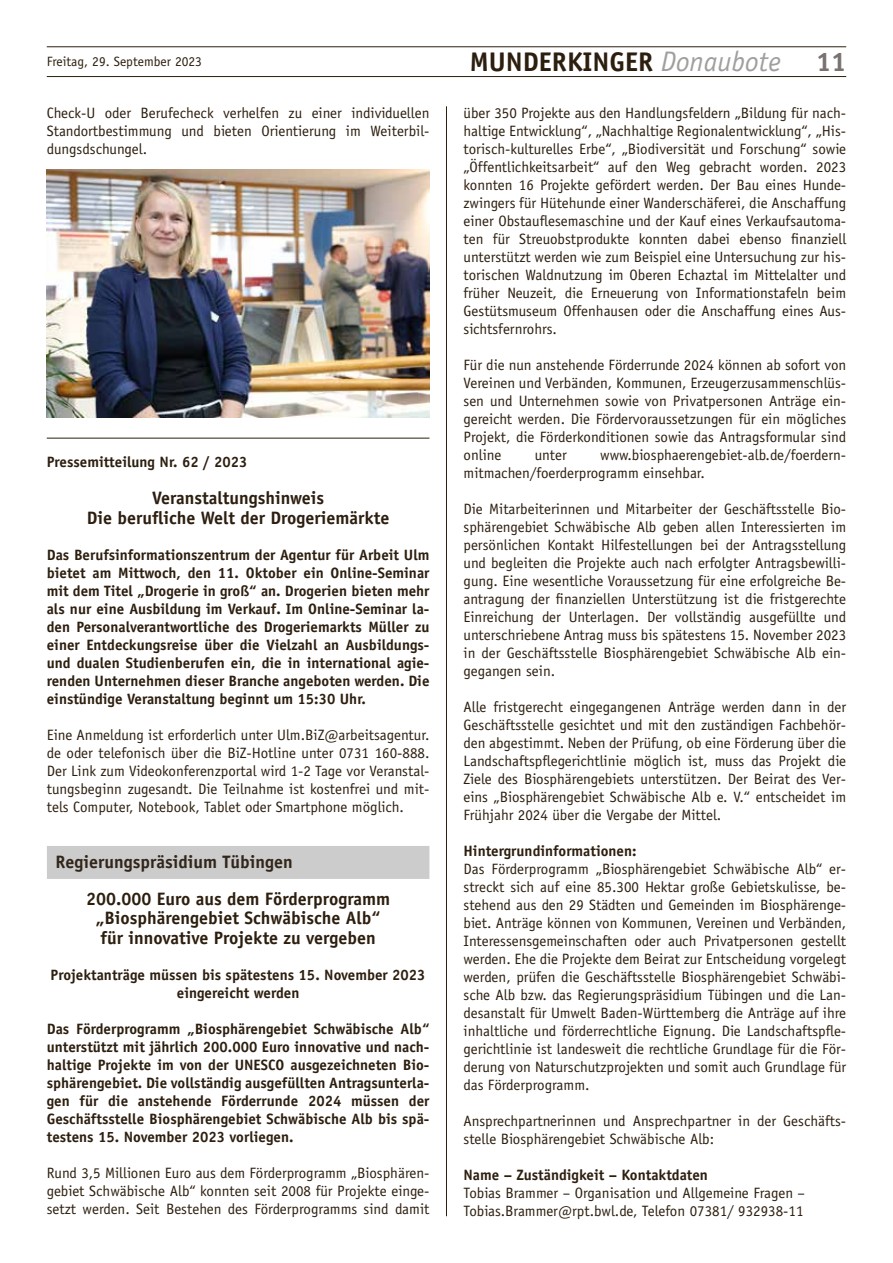
<style>
.page{position:relative;width:893px;height:1263px;background:#fff}
.page>*{position:absolute;margin:0;border:0;box-sizing:border-box;transform-origin:0 0}
.t1{font:700 27px "Officina Sans";color:#2d1f0f}
.t2{font:700 18px/19.5px "Officina Sans";color:#2d1f0f;text-align:center}
.t3{font:700 18px "Officina Sans";color:#32261a}
.t4{font:15px/18px "Officina Sans";color:#2d1f0f;text-align:justify}
.t5{font:700 15px/18px "Officina Sans";color:#2d1f0f;text-align:justify}
.t6{font:13.5px "Officina Sans";color:#2d1f0f}
.s1{font-weight:400;font-style:italic;font-size:28.35px;color:#a19f9d}
.s2{color:#787370}
</style>
<div class="page">
<hr style="left:47px;top:76px;width:799px;height:1px;background:#2d1f0f">
<hr style="left:47px;top:47px;width:799px;height:1px;background:#2d1f0f">
<hr style="left:446px;top:106px;width:1px;height:1110px;background:#2d1f0f">
<hr style="left:47px;top:438px;width:382px;height:1px;background:#2d1f0f">
<img style="left:47px;top:170px;width:382px;height:248px">
<div style="left:47px;top:846px;width:382px;height:33px;background:#ccc"></div>
<p class="t6" style="left:47px;top:53px;width:157px">Freitag, 29. September 2023</p>
<h1 class="t1" style="left:470px;top:45px;width:378px">MUNDERKINGER <span class="s1">Donaubote</span> <span class="s2">11</span></h1>
<p class="t4" style="left:47px;top:104px;width:384px">Check-U oder Berufecheck verhelfen zu einer individuellen Standortbestimmung und bieten Orientierung im Weiterbil&shy;dungsdschungel.</p>
<p class="t4" style="left:463px;top:103px;width:384px">über 350 Projekte aus den Handlungsfeldern „Bildung für nach&shy;haltige Entwicklung“, „Nachhaltige Regionalentwicklung“, „His&shy;torisch-kulturelles Erbe“, „Biodiversität und Forschung“ sowie „Öffentlichkeitsarbeit“ auf den Weg gebracht worden. 2023 konnten 16 Projekte gefördert werden. Der Bau eines Hunde&shy;zwingers für Hütehunde einer Wanderschäferei, die Anschaffung einer Obstauflesemaschine und der Kauf eines Verkaufsautoma&shy;ten für Streuobstprodukte konnten dabei ebenso finanziell unterstützt werden wie zum Beispiel eine Untersuchung zur his&shy;torischen Waldnutzung im Oberen Echaztal im Mittelalter und früher Neuzeit, die Erneuerung von Informationstafeln beim Gestütsmuseum Offenhausen oder die Anschaffung eines Aus&shy;sichtsfernrohrs.</p>
<p class="t4" style="left:463px;top:356px;width:384px">Für die nun anstehende Förderrunde 2024 können ab sofort von Vereinen und Verbänden, Kommunen, Erzeugerzusammenschlüs&shy;sen und Unternehmen sowie von Privatpersonen Anträge ein&shy;gereicht werden. Die Fördervoraussetzungen für ein mögliches Projekt, die Förderkonditionen sowie das Antragsformular sind online</p>
<p class="t4" style="left:463px;top:446px;width:384px;text-indent:137px">www.biosphaerengebiet-alb.de/foerdern&shy;mitmachen/foerderprogramm einsehbar.</p>
<p class="t4" style="left:463px;top:500px;width:384px">Die Mitarbeiterinnen und Mitarbeiter der Geschäftsstelle Bio&shy;sphärengebiet Schwäbische Alb geben allen Interessierten im persönlichen Kontakt Hilfestellungen bei der Antragsstellung und begleiten die Projekte auch nach erfolgter Antragsbewilli&shy;gung. Eine wesentliche Voraussetzung für eine erfolgreiche Be&shy;antragung der finanziellen Unterstützung ist die fristgerechte Einreichung der Unterlagen. Der vollständig ausgefüllte und unterschriebene Antrag muss bis spätestens 15. November 2023 in der Geschäftsstelle Biosphärengebiet Schwäbische Alb ein&shy;gegangen sein.</p>
<p class="t4" style="left:463px;top:698px;width:384px">Alle fristgerecht eingegangenen Anträge werden dann in der Geschäftsstelle gesichtet und mit den zuständigen Fachbehör&shy;den abgestimmt. Neben der Prüfung, ob eine Förderung über die Landschaftspflegerichtlinie möglich ist, muss das Projekt die Ziele des Biosphärengebiets unterstützen. Der Beirat des Ver&shy;eins „Biosphärengebiet Schwäbische Alb e. V.“ entscheidet im Frühjahr 2024 über die Vergabe der Mittel.</p>
<p class="t5" style="left:463px;top:841px;width:175px">Hintergrundinformationen:</p>
<p class="t4" style="left:463px;top:860px;width:384px">Das Förderprogramm „Biosphärengebiet Schwäbische Alb“ er&shy;streckt sich auf eine 85.300 Hektar große Gebietskulisse, be&shy;stehend aus den 29 Städten und Gemeinden im Biosphärenge&shy;biet. Anträge können von Kommunen, Vereinen und Verbänden, Interessensgemeinschaften oder auch Privatpersonen gestellt werden. Ehe die Projekte dem Beirat zur Entscheidung vorgelegt werden, prüfen die Geschäftsstelle Biosphärengebiet Schwäbi&shy;sche Alb bzw. das Regierungspräsidium Tübingen und die Lan&shy;desanstalt für Umwelt Baden-Württemberg die Anträge auf ihre inhaltliche und förderrechtliche Eignung. Die Landschaftspfle&shy;gerichtlinie ist landesweit die rechtliche Grundlage für die För&shy;derung von Naturschutzprojekten und somit auch Grundlage für das Förderprogramm.</p>
<p class="t4" style="left:463px;top:1112px;width:384px">Ansprechpartnerinnen und Ansprechpartner in der Geschäfts&shy;stelle Biosphärengebiet Schwäbische Alb:</p>
<p class="t5" style="left:463px;top:1165px;width:246px">Name – Zuständigkeit – Kontaktdaten</p>
<p class="t4" style="left:463px;top:1184px;width:343px">Tobias Brammer – Organisation und Allgemeine Fragen –<br>Tobias.Brammer@rpt.bwl.de, Telefon 07381/ 932938-11</p>
<p class="t4" style="left:535px;top:446px;width:33px">unter</p>
<p class="t5" style="left:47px;top:452px;width:202px">Pressemitteilung Nr. 62 / 2023</p>
<p class="t2" style="left:87px;top:488px;width:304px">Veranstaltungshinweis<br>Die berufliche Welt der Drogeriemärkte</p>
<p class="t5" style="left:47px;top:545px;width:384px">Das Berufsinformationszentrum der Agentur für Arbeit Ulm bietet am Mittwoch, den 11. Oktober ein Online-Seminar mit dem Titel „Drogerie in groß“ an. Drogerien bieten mehr als nur eine Ausbildung im Verkauf. Im Online-Seminar la&shy;den Personalverantwortliche des Drogeriemarkts Müller zu einer Entdeckungsreise über die Vielzahl an Ausbildungs&shy;und dualen Studienberufen ein, die in international agie&shy;renden Unternehmen dieser Branche angeboten werden. Die einstündige Veranstaltung beginnt um 15:30 Uhr.</p>
<p class="t4" style="left:47px;top:725px;width:384px">Eine Anmeldung ist erforderlich unter Ulm.BiZ@arbeitsagentur. de oder telefonisch über die BiZ-Hotline unter 0731 160-888.<br>Der Link zum Videokonferenzportal wird 1-2 Tage vor Veranstal&shy;tungsbeginn zugesandt. Die Teilnahme ist kostenfrei und mit&shy;tels Computer, Notebook, Tablet oder Smartphone möglich.</p>
<p class="t3" style="left:55px;top:850px;width:239px">Regierungspräsidium Tübingen</p>
<p class="t2" style="left:86px;top:889px;width:305px">200.000 Euro aus dem Förderprogramm „Biosphärengebiet Schwäbische Alb“ für innovative Projekte zu vergeben</p>
<p class="t5" style="left:51px;top:965px;width:377px;text-align:center">Projektanträge müssen bis spätestens 15. November 2023 eingereicht werden</p>
<p class="t5" style="left:47px;top:1019px;width:384px">Das Förderprogramm „Biosphärengebiet Schwäbische Alb“ unterstützt mit jährlich 200.000 Euro innovative und nach&shy;haltige Projekte im von der UNESCO ausgezeichneten Bio&shy;sphärengebiet. Die vollständig ausgefüllten Antragsunterla&shy;gen für die anstehende Förderrunde 2024 müssen der Geschäftsstelle Biosphärengebiet Schwäbische Alb bis spä&shy;testens 15. November 2023 vorliegen.</p>
<p class="t4" style="left:47px;top:1164px;width:384px">Rund 3,5 Millionen Euro aus dem Förderprogramm „Biosphären&shy;gebiet Schwäbische Alb“ konnten seit 2008 für Projekte einge&shy;setzt werden. Seit Bestehen des Förderprogramms sind damit</p>
</div>
